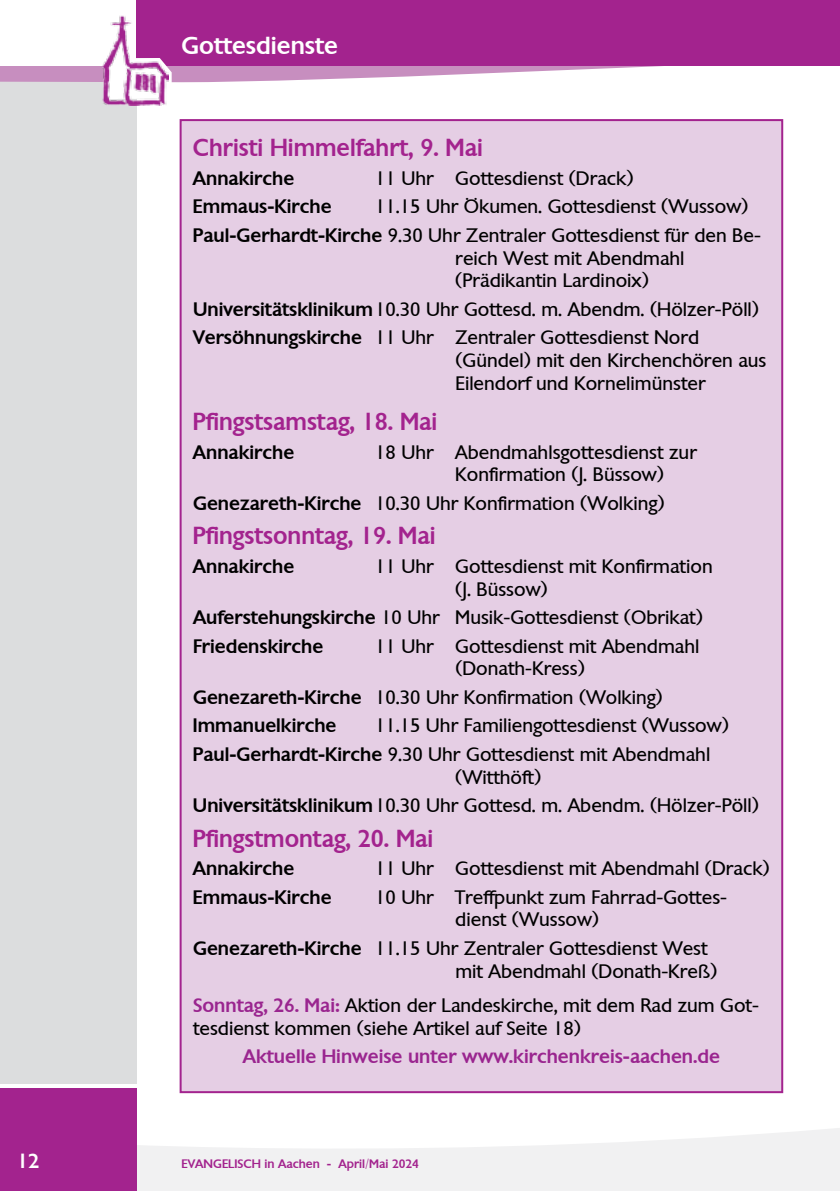
<style>
.page{position:relative;width:840px;height:1191px;background:#fff}
.page>*{position:absolute;margin:0;border:0;box-sizing:border-box;transform-origin:0 0}
.t1{font:500 24px "Chantilly";color:#a3238e}
.t2{font:500 24px "Chantilly";color:#fff}
.t3{font:500 20px "Chantilly";color:#fff}
.t4{font:19px/22.8px "Chantilly";color:#000}
.t5{font:500 19px/28.4px "Chantilly";color:#000}
.t6{font:500 19px "Chantilly";color:#9a258f}
.t7{font:500 12px "Chantilly";color:#a3238e}
.s1{font-weight:500}
.s2{font-weight:400}
.s3{font-weight:500;color:#9a258f}
</style>
<div class="page">
<svg style="left:136px;top:1092px;width:703px;height:99px"></svg>
<div style="left:0;top:77px;width:136px;height:1006px;background:#dcddde"></div>
<div style="left:0;top:1089px;width:136px;height:102px;background:#a3238e"></div>
<div style="left:136px;top:0;width:703px;height:65px;background:#a3238e"></div>
<svg style="left:0;top:65px;width:700px;height:18px"></svg>
<img style="left:102px;top:16px;width:66px;height:89px">
<svg style="left:839px;top:1128px;width:1px;height:63px"></svg>
<div style="left:180px;top:120px;width:601px;height:972px;background:#e5cee4"></div>
<p class="t2" style="left:181px;top:30px;width:158px">Gottesdienste</p>
<p class="t1" style="left:193px;top:132px;width:291px">Christi Himmelfahrt, 9. Mai</p>
<p class="t5" style="left:193px;top:164px;width:103px">Annakirche</p>
<p class="t4" style="left:375px;top:166px;width:260px">11 Uhr Gottesdienst (Drack)</p>
<p class="t5" style="left:193px;top:192px;width:140px">Emmaus-Kirche</p>
<p class="t4" style="left:193px;top:192px;width:569px;line-height:28.4px;text-indent:182px">11.15 Uhr Ökumen. Gottesdienst (Wussow)<br><span class="s1">Paul-Gerhardt-Kirche</span> 9.30 Uhr Zentraler Gottesdienst für den Be-</p>
<p class="t4" style="left:455px;top:246px;width:231px">reich West mit Abendmahl (Prädikantin Lardinoix)</p>
<p class="t4" style="left:193px;top:295px;width:567px;line-height:28.4px"><span class="s1">Universitätsklinikum</span>10.30 Uhr Gottesd. m. Abendm. (Hölzer-Pöll)<br><span class="s1">Versöhnungskirche</span> 11 Uhr Zentraler Gottesdienst Nord</p>
<p class="t4" style="left:455px;top:349px;width:312px">(Gündel) mit den Kirchenchören aus<br>Eilendorf und Kornelimünster</p>
<p class="t1" style="left:193px;top:406px;width:246px">Pfingstsamstag, 18. Mai</p>
<p class="t5" style="left:193px;top:437px;width:103px">Annakirche</p>
<p class="t4" style="left:455px;top:440px;width:243px;text-indent:-80px">18 Uhr Abendmahlsgottesdienst zur<br>Konfirmation (J. Büssow)</p>
<p class="t4" style="left:193px;top:491px;width:473px"><span class="s1">Genezareth-Kirche</span> 10.30 Uhr Konfirmation (Wolking)</p>
<p class="t1" style="left:193px;top:520px;width:244px">Pfingstsonntag, 19. Mai</p>
<p class="t5" style="left:193px;top:551px;width:103px">Annakirche</p>
<p class="t4" style="left:455px;top:554px;width:259px;text-indent:-80px">11 Uhr Gottesdienst mit Konfirmation (J. Büssow)</p>
<p class="t5" style="left:193px;top:603px;width:511px">Auferstehungskirche <span class="s2">10 Uhr Musik-Gottesdienst (Obrikat)<br></span>Friedenskirche</p>
<p class="t4" style="left:455px;top:634px;width:245px;text-indent:-80px">11 Uhr Gottesdienst mit Abendmahl (Donath-Kress)</p>
<p class="t5" style="left:193px;top:682px;width:471px">Genezareth-Kirche <span class="s2">10.30 Uhr Konfirmation (Wolking)<br></span>Immanuelkirche</p>
<p class="t4" style="left:193px;top:711px;width:537px;line-height:28.4px;text-indent:182px">11.15 Uhr Familiengottesdienst (Wussow)<br><span class="s1">Paul-Gerhardt-Kirche</span> 9.30 Uhr Gottesdienst mit Abendmahl</p>
<p class="t4" style="left:193px;top:762px;width:567px;line-height:28.4px;text-indent:262px">(Witthöft)<br><span class="s1">Universitätsklinikum</span>10.30 Uhr Gottesd. m. Abendm. (Hölzer-Pöll)</p>
<p class="t1" style="left:193px;top:822px;width:242px">Pfingstmontag, 20. Mai</p>
<p class="t5" style="left:193px;top:854px;width:103px">Annakirche</p>
<p class="t4" style="left:375px;top:857px;width:396px">11 Uhr Gottesdienst mit Abendmahl (Drack)</p>
<p class="t5" style="left:193px;top:882px;width:140px">Emmaus-Kirche</p>
<p class="t4" style="left:455px;top:885px;width:273px;text-indent:-80px">10 Uhr Treffpunkt zum Fahrrad-Gottes&shy;dienst (Wussow)</p>
<p class="t4" style="left:455px;top:936px;width:263px;text-indent:-262px"><span class="s1">Genezareth-Kirche</span> 11.15 Uhr Zentraler Gottesdienst West mit Abendmahl (Donath-Kreß)</p>
<p class="t4" style="left:193px;top:993px;width:567px"><span class="s3">Sonntag, 26. Mai:</span> Aktion der Landeskirche, mit dem Rad zum Got&shy;tesdienst kommen (siehe Artikel auf Seite 18)</p>
<p class="t6" style="left:243px;top:1044px;width:478px">Aktuelle Hinweise unter www.kirchenkreis-aachen.de</p>
<p class="t3" style="left:17px;top:1148px;width:24px">12</p>
<p class="t7" style="left:181px;top:1156px;width:239px">EVANGELISCH in Aachen - April/Mai 2024</p>
</div>
